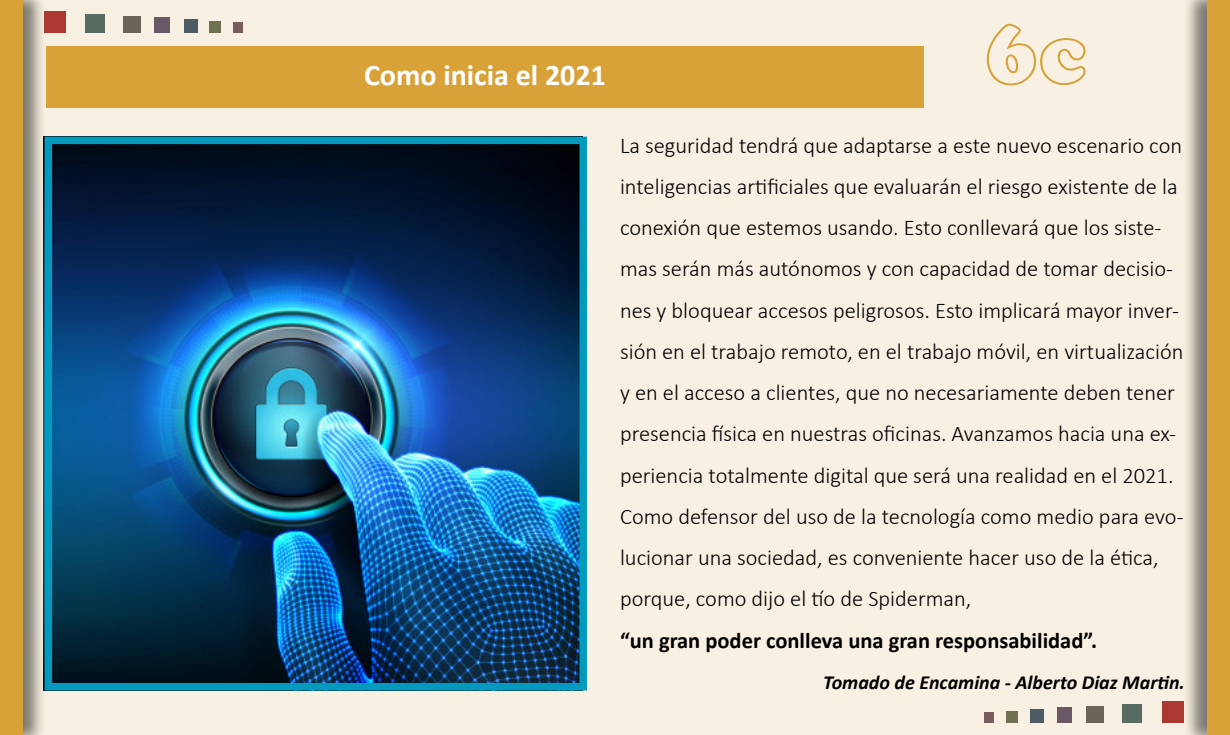
<style>
.page{position:relative;width:1230px;height:735px;background:#fff}
.page>*{position:absolute;margin:0;border:0;box-sizing:border-box;transform-origin:0 0}
.t1{font:85px "Cooper BT Black Outline";color:#d8a23a}
.t2{font:700 30px "Calibri";color:#fff}
.t3{font:300 22.5px/41.2px "Calibri";color:#000}
.t4{font:700 22.5px "Calibri";color:#000}
.t5{font:italic 700 20px "Calibri";color:#000}
</style>
<div class="page">
<div style="left:21px;top:0;width:1186px;height:735px;background:#f8f0e2"></div>
<div style="left:0;top:0;width:47px;height:735px;background:#000;opacity:.5"></div>
<div style="left:0;top:0;width:22px;height:735px;background:#d8a238"></div>
<div style="left:1183px;top:0;width:47px;height:735px;background:#000;opacity:.5"></div>
<div style="left:1207px;top:0;width:23px;height:735px;background:#d8a238"></div>
<div style="left:46px;top:46px;width:878px;height:62px;background:#d8a238"></div>
<div style="left:44px;top:11px;width:21px;height:22px;background:#ab3931"></div>
<div style="left:85px;top:14px;width:20px;height:19px;background:#586c64"></div>
<div style="left:124px;top:16px;width:17px;height:17px;background:#6c6457"></div>
<div style="left:155px;top:18px;width:15px;height:15px;background:#695865"></div>
<div style="left:184px;top:19px;width:13px;height:14px;background:#4d5c64"></div>
<div style="left:210px;top:21px;width:11px;height:12px;background:#6f7151"></div>
<div style="left:233px;top:22px;width:9px;height:11px;background:#775d5c"></div>
<div style="left:1162px;top:701px;width:21px;height:22px;background:#ab3931"></div>
<div style="left:1122px;top:704px;width:20px;height:19px;background:#586c64"></div>
<div style="left:1086px;top:706px;width:17px;height:17px;background:#6c6457"></div>
<div style="left:1057px;top:708px;width:15px;height:15px;background:#695865"></div>
<div style="left:1030px;top:709px;width:13px;height:14px;background:#4d5c64"></div>
<div style="left:1006px;top:711px;width:12px;height:12px;background:#6f7151"></div>
<div style="left:985px;top:712px;width:9px;height:11px;background:#775d5c"></div>
<img style="left:44px;top:137px;width:534px;height:553px">
<div style="left:45px;top:137px;width:542px;height:553px;border:8px solid #049abd"></div>
<h2 class="t2" style="left:364px;top:54px;width:243px">Como inicia el 2021</h2>
<h1 class="t1" style="left:985px;top:-1px;width:104px">6c</h1>
<p class="t3" style="left:620px;top:124px;width:565px">La seguridad tendrá que adaptarse a este nuevo escenario con inteligencias artificiales que evaluarán el riesgo existente de la conexión que estemos usando. Esto conllevará que los siste&shy;mas serán más autónomos y con capacidad de tomar decisio&shy;nes y bloquear accesos peligrosos. Esto implicará mayor inver&shy;sión en el trabajo remoto, en el trabajo móvil, en virtualización y en el acceso a clientes, que no necesariamente deben tener presencia física en nuestras oficinas. Avanzamos hacia una ex&shy;periencia totalmente digital que será una realidad en el 2021.<br>Como defensor del uso de la tecnología como medio para evo&shy;lucionar una sociedad, es conveniente hacer uso de la ética, porque, como dijo el tío de Spiderman,</p>
<p class="t4" style="left:620px;top:624px;width:479px">“un gran poder conlleva una gran responsabilidad”.</p>
<p class="t5" style="left:823px;top:668px;width:363px">Tomado de Encamina - Alberto Diaz Martin.</p>
</div>
